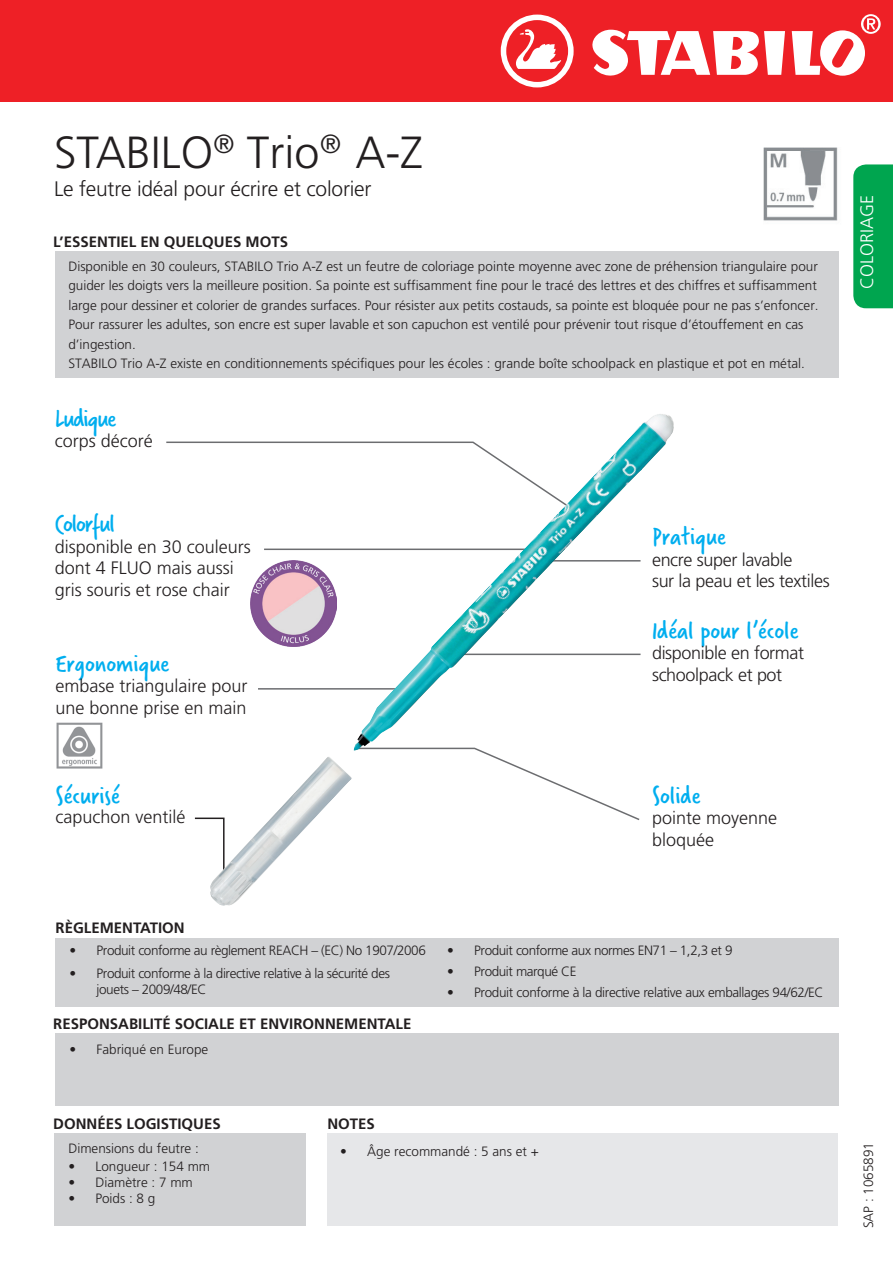
<style>
.page{position:relative;width:893px;height:1263px;background:#fff}
.page>*{position:absolute;margin:0;border:0;box-sizing:border-box;transform-origin:0 0}
.t1{font:300 45px "Frutiger";color:#231f20}
.t2{font:27px "Verveine Corp";color:#00aeef}
.t3{font:27px "Verveine Corp";letter-spacing:-.04em;color:#00aeef}
.t4{font:300 26.25px "Frutiger";color:#231f20}
.t5{font:300 21px "Frutiger";letter-spacing:-.01em;color:#231f20}
.t6{font:300 18px/21.6px "Frutiger";color:#231f20}
.t7{font:300 18px/21.6px "Frutiger";letter-spacing:-.02em;color:#231f20}
.t8{font:300 18px "Frutiger";color:#fff}
.t9{font:700 15px "Frutiger";color:#231f20}
.t10{font:300 13.5px/19.5px "Frutiger";color:#231f20}
.t11{font:300 13.5px/16.2px "Frutiger";letter-spacing:-.03em;color:#231f20}
.t12{font:300 13.5px "Frutiger";letter-spacing:-.025em;color:#231f20}
</style>
<div class="page">
<div style="left:853px;top:164px;width:40px;height:144px;background:#00a54f"></div>
<div style="left:55px;top:251px;width:783px;height:127px;background:#d1d2d4"></div>
<div style="left:55px;top:1033px;width:783px;height:73px;background:#d1d2d4"></div>
<div style="left:55px;top:1133px;width:251px;height:93px;background:#d1d2d4"></div>
<div style="left:327px;top:1133px;width:511px;height:93px;background:#e6e7e9"></div>
<div style="left:56px;top:938px;width:783px;height:68px;background:#d1d2d4"></div>
<img style="left:763px;top:147px;width:75px;height:74px">
<svg style="left:194px;top:817px;width:16px;height:3px"></svg>
<img style="left:210px;top:414px;width:464px;height:492px">
<img style="left:56px;top:722px;width:47px;height:47px">
<img style="left:250px;top:561px;width:86px;height:86px">
<div style="left:0;top:0;width:893px;height:102px;background:#ee2026"></div>
<svg style="left:592px;top:14px;width:289px;height:62px"></svg>
<svg style="left:501px;top:15px;width:73px;height:72px"></svg>
<h3 class="t4" style="left:320px;top:129px;width:22px">®</h3>
<h3 class="t5" style="left:54px;top:177px;width:319px">Le feutre idéal pour écrire et colorier</h3>
<h1 class="t1" style="left:54px;top:127px;width:371px">STABILO<sup>®</sup> Trio A-Z</h1>
<p class="t9" style="left:53px;top:233px;width:236px">L’ESSENTIEL EN QUELQUES MOTS</p>
<p class="t10" style="left:68px;top:256px;width:752px">Disponible en 30 couleurs, STABILO Trio A-Z est un feutre de coloriage pointe moyenne avec zone de préhension triangulaire pour guider les doigts vers la meilleure position. Sa pointe est suffisamment fine pour le tracé des lettres et des chiffres et suffisamment large pour dessiner et colorier de grandes surfaces. Pour résister aux petits costauds, sa pointe est bloquée pour ne pas s’enfoncer.<br>Pour rassurer les adultes, son encre est super lavable et son capuchon est ventilé pour prévenir tout risque d’étouffement en cas d’ingestion.<br>STABILO Trio A-Z existe en conditionnements spécifiques pour les écoles : grande boîte schoolpack en plastique et pot en métal.</p>
<h2 class="t3" style="left:55px;top:399px;width:63px">Ludique</h2>
<h3 class="t6" style="left:55px;top:430px;width:100px">corps décoré</h3>
<h2 class="t3" style="left:55px;top:505px;width:62px">Colorful</h2>
<h3 class="t6" style="left:55px;top:536px;width:198px">disponible en 30 couleurs dont 4 FLUO mais aussi gris souris et rose chair</h3>
<h2 class="t2" style="left:56px;top:645px;width:115px">Ergonomique</h2>
<h3 class="t6" style="left:56px;top:675px;width:194px">embase triangulaire pour une bonne prise en main</h3>
<h2 class="t2" style="left:56px;top:777px;width:66px">Sécurisé</h2>
<h3 class="t6" style="left:56px;top:806px;width:132px">capuchon ventilé</h3>
<p class="t9" style="left:56px;top:919px;width:131px">RÈGLEMENTATION</p>
<h2 class="t2" style="left:652px;top:518px;width:75px">Pratique</h2>
<h3 class="t7" style="left:652px;top:549px;width:179px">encre super lavable<br>sur la peau et les textiles</h3>
<h2 class="t2" style="left:652px;top:611px;width:148px">Idéal pour l’école</h2>
<h3 class="t7" style="left:652px;top:642px;width:154px">disponible en format schoolpack et pot</h3>
<h2 class="t2" style="left:652px;top:776px;width:50px">Solide</h2>
<h3 class="t6" style="left:652px;top:807px;width:127px">pointe moyenne bloquée</h3>
<p class="t11" style="left:70px;top:942px;width:358px">• Produit conforme au règlement REACH – (EC) No 1907/2006</p>
<p class="t11" style="left:447px;top:942px;width:287px">• Produit conforme aux normes EN71 – 1,2,3 et 9</p>
<p class="t11" style="left:447px;top:963px;width:131px">• Produit marqué CE</p>
<p class="t12" style="left:447px;top:985px;width:378px">• Produit conforme à la directive relative aux emballages 94/62/EC</p>
<p class="t11" style="left:97px;top:965px;width:295px;text-indent:-27px">• Produit conforme à la directive relative à la sécurité des jouets – 2009/48/EC</p>
<p class="t9" style="left:53px;top:1015px;width:360px">RESPONSABILITÉ SOCIALE ET ENVIRONNEMENTALE</p>
<p class="t10" style="left:70px;top:1039px;width:140px">• Fabriqué en Europe</p>
<h3 class="t8" style="left:857px;top:289px;width:95px;rotate:-90deg">COLORIAGE</h3>
<p class="t9" style="left:53px;top:1115px;width:169px">DONNÉES LOGISTIQUES</p>
<p class="t10" style="left:68px;top:1139px;width:132px">Dimensions du feutre :</p>
<p class="t10" style="left:68px;top:1156px;width:143px">• Longueur : 154 mm</p>
<p class="t10" style="left:68px;top:1172px;width:126px">• Diamètre : 7 mm</p>
<p class="t10" style="left:68px;top:1188px;width:89px">• Poids : 8 g</p>
<p class="t9" style="left:327px;top:1115px;width:49px">NOTES</p>
<p class="t10" style="left:340px;top:1141px;width:200px">• Âge recommandé : 5 ans et +</p>
<p class="t10" style="left:859px;top:1228px;width:88px;rotate:-90deg">SAP : 1065891</p>
</div>
